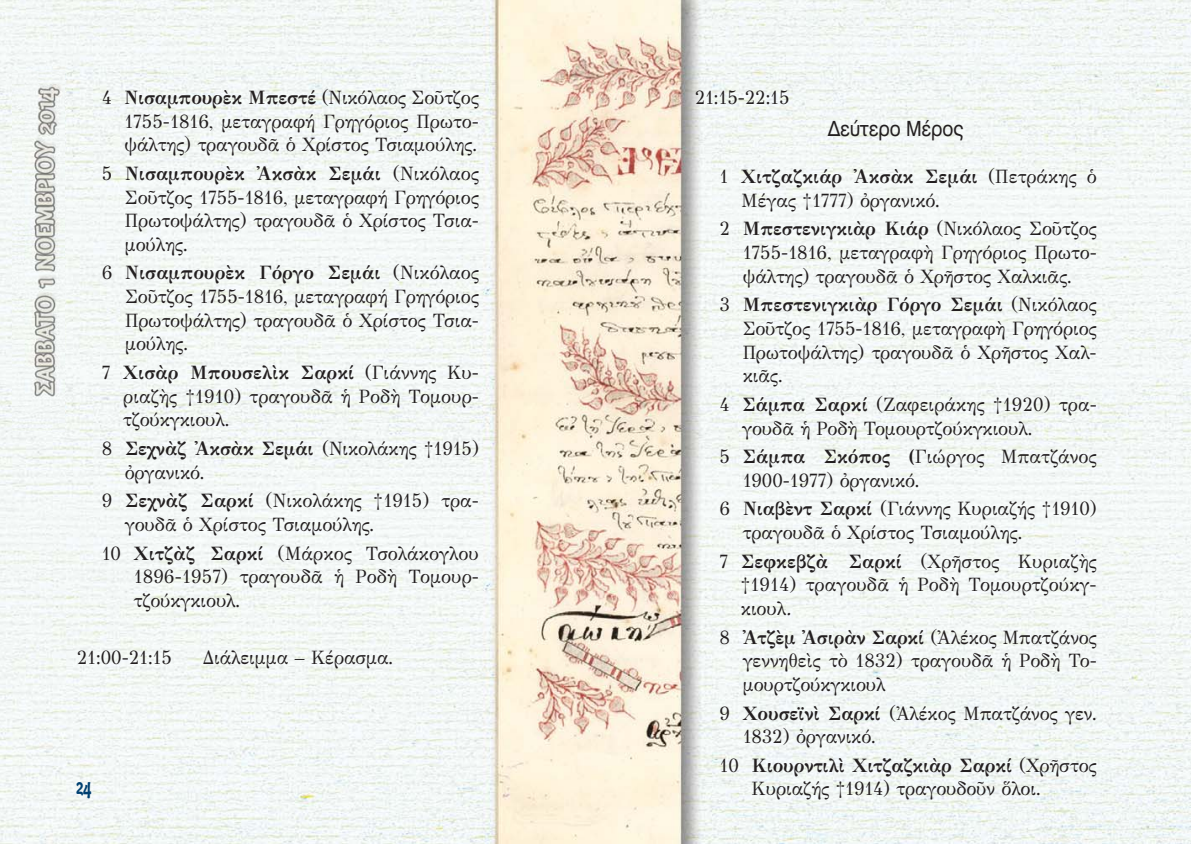
<style>
.page{position:relative;width:1191px;height:844px;background:#fff}
.page>*{position:absolute;margin:0;border:0;box-sizing:border-box;transform-origin:0 0}
.t1{font:21px "SK Swiss Pol Uni";color:#231f20;scale:.9 1}
.t2{font:700 21px "PF Armonia";color:#004071;scale:.7 1}
.t3{font:19.25px/23.6px "GFS Didot";color:#231f20;text-align:justify;scale:.95 1}
.s1{font-weight:700}
.s2{font-style:italic}
</style>
<div class="page">
<img style="left:0;top:0;width:1191px;height:843px">
<img style="left:12px;top:71px;width:52px;height:361px">
<p class="t3" style="left:124px;top:87px;width:375px;text-indent:-23px">4 <span class="s1">Νισαμπουρὲκ Μπεστέ</span> (Νικόλαος Σοῦτζος 1755-1816, μεταγραφή Γρηγόριος Πρωτο&shy;ψάλτης) τραγουδᾶ ὁ Χρίστος Τσιαμούλης.</p>
<p class="t3" style="left:125px;top:163px;width:374px;text-indent:-23px">5 <span class="s1">Νισαμπουρὲκ Ἀκσὰκ Σεμάι</span> (Νικόλαος Σοῦτζος 1755-1816, μεταγραφή Γρηγόριος Πρωτοψάλτης) τραγουδᾶ ὁ Χρίστος Τσια&shy;μούλης.</p>
<p class="t3" style="left:125px;top:263px;width:374px;text-indent:-23px">6 <span class="s1">Νισαμπουρὲκ Γόργο Σεμάι</span> (Νικόλαος Σοῦτζος 1755-1816, μεταγραφή Γρηγόριος Πρωτοψάλτης) τραγουδᾶ ὁ Χρίστος Τσια&shy;μούλης.</p>
<p class="t3" style="left:123px;top:362px;width:376px;text-indent:-21px">7 <span class="s1">Χισὰρ Μπουσελὶκ Σαρκί</span> (Γιάννης Κυ&shy;ριαζὴς †1910) τραγουδᾶ ἡ Ροδὴ Τομουρ&shy;τζούκγκιουλ.</p>
<p class="t3" style="left:125px;top:438px;width:374px;text-indent:-23px">8 <span class="s1">Σεχνὰζ Ἀκσὰκ Σεμάι</span> (Νικολάκης †1915) ὀργανικό.</p>
<p class="t3" style="left:125px;top:490px;width:374px;text-indent:-23px">9 <span class="s1">Σεχνὰζ Σαρκί</span> (Νικολάκης †1915) τρα&shy;γουδᾶ ὁ Χρίστος Τσιαμούλης.</p>
<p class="t3" style="left:134px;top:543px;width:365px;text-indent:-32px">10 <span class="s1">Χιτζὰζ Σαρκί</span> (Μάρκος Τσολάκογλου 1896-1957) τραγουδᾶ ἡ Ροδὴ Τομουρ&shy;τζούκγκιουλ.</p>
<p class="t3" style="left:77px;top:647px;width:101px">21:00-21:15</p>
<p class="t3" style="left:203px;top:647px;width:202px">Διάλειμμα – Κέρασμα.</p>
<p class="t2" style="left:76px;top:774px;width:24px">24</p>
<p class="t3" style="left:694px;top:87px;width:101px">21:15-22:15</p>
<p class="t1" style="left:828px;top:121px;width:152px">Δεύτερο Μέρος</p>
<p class="t3" style="left:741px;top:166px;width:376px;text-indent:-22px">1 <span class="s1">Χιτζαζκιάρ Ἀκσὰκ Σεμάι</span> (Πετράκης ὁ<br>Μέγας †1777) ὀργανικό.</p>
<p class="t3" style="left:742px;top:219px;width:374px;text-indent:-23px">2 <span class="s1">Μπεστενιγκιὰρ Κιάρ</span> (Νικόλαος Σοῦτζος 1755-1816, μεταγραφὴ Γρηγόριος Πρωτο&shy;ψάλτης) τραγουδᾶ ὁ Χρῆστος Χαλκιᾶς.</p>
<p class="t3" style="left:742px;top:295px;width:374px;text-indent:-23px">3 <span class="s1">Μπεστενιγκιὰρ Γόργο Σεμάι</span> (Νικόλαος Σοῦτζος 1755-1816, μεταγραφὴ Γρηγόριος Πρωτοψάλτης) τραγουδᾶ ὁ Χρῆστος Χαλ&shy;κιᾶς.</p>
<p class="t3" style="left:742px;top:394px;width:375px;text-indent:-23px">4 <span class="s1">Σάμπα Σαρκί</span> (Ζαφειράκης †1920) τρα&shy;γουδᾶ ἡ Ροδὴ Τομουρτζούκγκιουλ.</p>
<p class="t3" style="left:742px;top:446px;width:374px;text-indent:-23px">5 <span class="s1">Σάμπα Σκόπος (</span>Γιώργος Μπατζάνος<br>1900-1977) ὀργανικό.</p>
<p class="t3" style="left:743px;top:499px;width:374px;text-indent:-23px">6 <span class="s1">Νιαβὲντ Σαρκί</span> (Γιάννης Κυριαζής †1910) τραγουδᾶ ὁ Χρίστος Τσιαμούλης.</p>
<p class="t3" style="left:741px;top:551px;width:376px;text-indent:-21px">7 <span class="s1">Σεφκεβζὰ Σαρκί</span> (Χρῆστος Κυριαζὴς †1914) τραγουδᾶ ἡ Ροδὴ Τομουρτζούκγ&shy;κιουλ<span class="s2">.</span></p>
<p class="t3" style="left:742px;top:627px;width:374px;text-indent:-23px">8 <span class="s1">Ἀτζὲμ Ἀσιρὰν Σαρκί</span> (Ἀλέκος Μπατζάνος γεννηθεὶς τὸ 1832) τραγουδᾶ ἡ Ροδὴ Το&shy;μουρτζούκγκιουλ</p>
<p class="t3" style="left:742px;top:703px;width:374px;text-indent:-23px">9 <span class="s1">Χουσεϊνὶ Σαρκί</span> (Ἀλέκος Μπατζάνος γεν.<br>1832) ὀργανικό.</p>
<p class="t3" style="left:751px;top:755px;width:365px;text-indent:-32px">10 <span class="s1">Κιουρντιλὶ Χιτζαζκιὰρ Σαρκί</span> (Χρῆστος<br>Κυριαζής †1914) τραγουδοῦν ὅλοι.</p>
</div>
